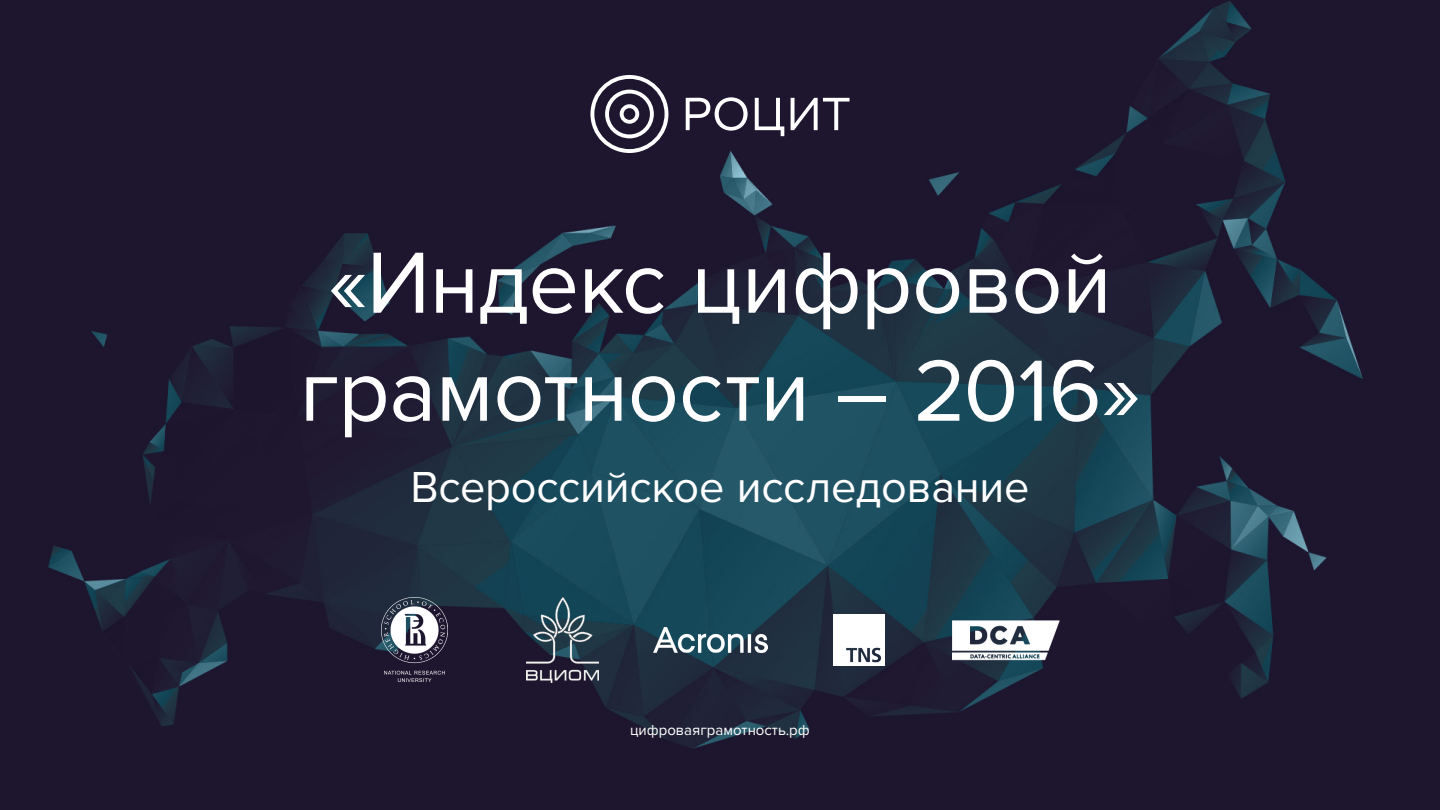
<style>
.page{position:relative;width:1440px;height:810px;background:#fff}
.page>*{position:absolute;margin:0;border:0;box-sizing:border-box;transform-origin:0 0}
.t1{font:90px/108px "Proxima Nova";letter-spacing:-.01em;color:#fff;text-align:center}
.t2{font:45px "Proxima Nova";letter-spacing:-.005em;color:#fff}
.t3{font:15px "Proxima Nova";color:#fff}
</style>
<div class="page">
<img style="left:0;top:0;width:1440px;height:810px">
<img style="left:654px;top:628px;width:114px;height:24px">
<img style="left:833px;top:615px;width:51px;height:50px">
<img style="left:527px;top:597px;width:71px;height:86px">
<img style="left:382px;top:598px;width:65px;height:84px">
<img style="left:953px;top:617px;width:108px;height:46px">
<svg style="left:686px;top:97px;width:62px;height:34px"></svg>
<svg style="left:755px;top:98px;width:29px;height:38px"></svg>
<svg style="left:791px;top:98px;width:59px;height:32px"></svg>
<svg style="left:590px;top:75px;width:78px;height:78px"></svg>
<p class="t1" style="left:300px;top:230px;width:842px">«Индекс цифровой грамотности – 2016»</p>
<p class="t2" style="left:410px;top:461px;width:621px">Всероссийское исследование</p>
<p class="t3" style="left:630px;top:721px;width:181px">цифроваяграмотность.рф</p>
</div>
